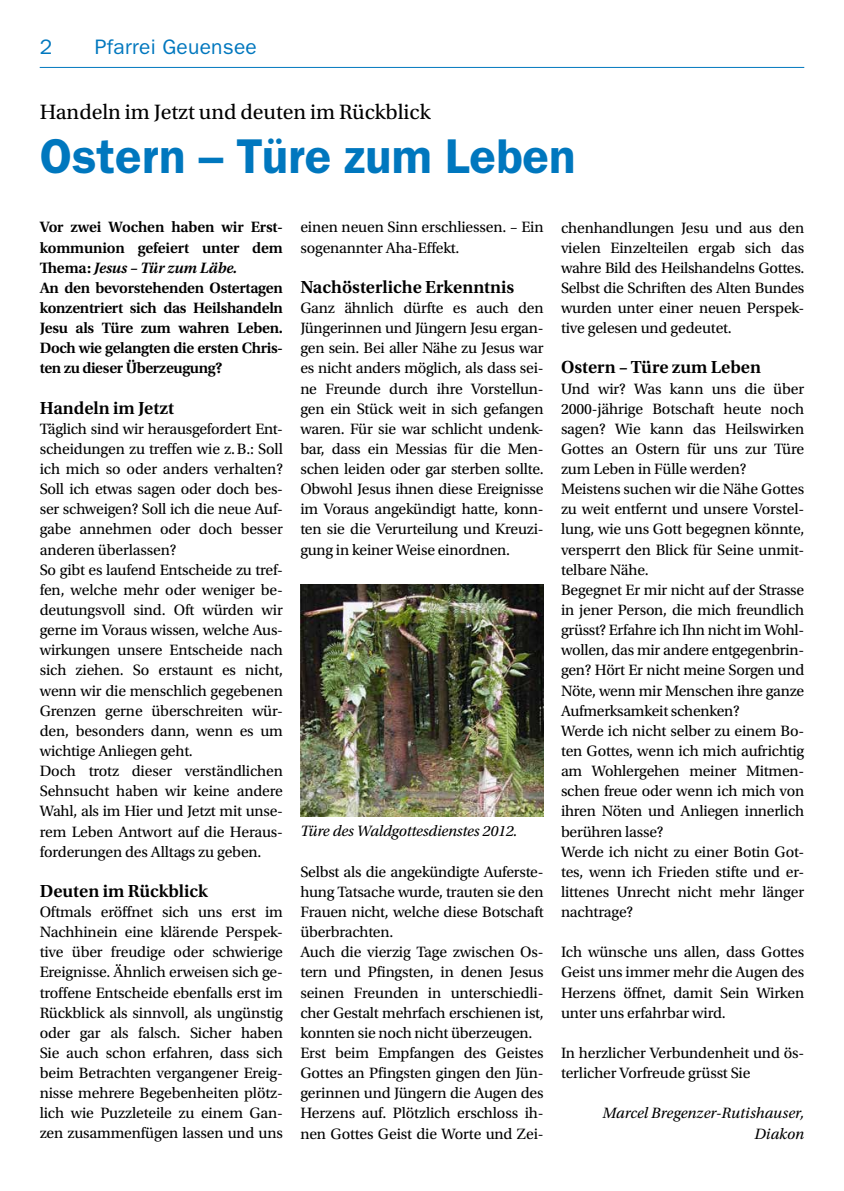
<style>
.page{position:relative;width:844px;height:1191px;background:#fff}
.page>*{position:absolute;margin:0;border:0;box-sizing:border-box;transform-origin:0 0}
.t1{font:600 49px "ITC Franklin Gothic Std";color:#0077be}
.t2{font:21.88px "Utopia Std";color:#000}
.t3{font:21px "ITC Franklin Gothic Std";letter-spacing:.01em;color:#0077be}
.t4{font:600 18.38px "Utopia Std";color:#000}
.t5{font:15.75px/20.1px "Utopia Std";letter-spacing:-.01em;color:#000}
.t6{font:600 15.75px/20.1px "Utopia Std";letter-spacing:-.02em;color:#000}
.t7{font:italic 15.75px/20.1px "Utopia Std";letter-spacing:-.01em;color:#000;text-align:right}
.s1{font-style:italic}
</style>
<div class="page">
<hr style="left:40px;top:67px;width:764px;height:1px;background:#0077be">
<img style="left:300px;top:585px;width:243px;height:231px">
<h3 class="t3" style="left:40px;top:35px;width:14px">2</h3>
<h3 class="t3" style="left:95px;top:35px;width:163px">Pfarrei Geuensee</h3>
<h2 class="t2" style="left:40px;top:100px;width:392px">Handeln im Jetzt und deuten im Rückblick</h2>
<h1 class="t1" style="left:40px;top:127px;width:537px">Ostern – Türe zum Leben</h1>
<p class="t6" style="left:40px;top:217px;width:245px">Vor zwei Wochen haben wir Erst&shy;kommunion gefeiert unter dem<br>Thema: <span class="s1">Jesus – Tür zum Läbe.<br></span>An den bevorstehenden Ostertagen konzentriert sich das Heilshandeln<br>Jesu als Türe zum wahren Leben.<br>Doch wie gelangten die ersten Chris&shy;ten zu dieser Überzeugung?</p>
<p class="t4" style="left:40px;top:397px;width:136px">Handeln im Jetzt</p>
<p class="t5" style="left:40px;top:419px;width:245px">Täglich sind wir herausgefordert Ent&shy;scheidungen zu treffen wie z.B.: Soll ich mich so oder anders verhalten?<br>Soll ich etwas sagen oder doch bes&shy;ser schweigen? Soll ich die neue Auf&shy;gabe annehmen oder doch besser anderen überlassen?<br>So gibt es laufend Entscheide zu tref&shy;fen, welche mehr oder weniger be&shy;deutungsvoll sind. Oft würden wir gerne im Voraus wissen, welche Aus&shy;wirkungen unsere Entscheide nach sich ziehen. So erstaunt es nicht, wenn wir die menschlich gegebenen Grenzen gerne überschreiten wür&shy;den, besonders dann, wenn es um wichtige Anliegen geht.<br>Doch trotz dieser verständlichen Sehnsucht haben wir keine andere Wahl, als im Hier und Jetzt mit unse&shy;rem Leben Antwort auf die Heraus&shy;forderungen des Alltags zu geben.</p>
<p class="t4" style="left:40px;top:880px;width:170px">Deuten im Rückblick</p>
<p class="t5" style="left:40px;top:902px;width:245px;text-align:justify">Oftmals eröffnet sich uns erst im Nachhinein eine klärende Perspek&shy;tive über freudige oder schwierige Ereignisse. Ähnlich erweisen sich ge&shy;troffene Entscheide ebenfalls erst im Rückblick als sinnvoll, als ungünstig oder gar als falsch. Sicher haben Sie auch schon erfahren, dass sich beim Betrachten vergangener Ereig&shy;nisse mehrere Begebenheiten plötz&shy;lich wie Puzzleteile zu einem Gan&shy;zen zusammenfügen lassen und uns</p>
<p class="t5" style="left:300px;top:218px;width:245px">einen neuen Sinn erschliessen. – Ein sogenannter Aha-Effekt.</p>
<p class="t4" style="left:300px;top:276px;width:215px">Nachösterliche Erkenntnis</p>
<p class="t5" style="left:300px;top:298px;width:245px;text-align:justify">Ganz ähnlich dürfte es auch den Jüngerinnen und Jüngern Jesu ergan&shy;gen sein. Bei aller Nähe zu Jesus war es nicht anders möglich, als dass sei&shy;ne Freunde durch ihre Vorstellun&shy;gen ein Stück weit in sich gefangen waren. Für sie war schlicht undenk&shy;bar, dass ein Messias für die Men&shy;schen leiden oder gar sterben sollte.<br>Obwohl Jesus ihnen diese Ereignisse im Voraus angekündigt hatte, konn&shy;ten sie die Verurteilung und Kreuzi&shy;gung in keiner Weise einordnen.</p>
<p class="t7" style="left:300px;top:821px;width:218px">Türe des Waldgottesdienstes 2012.</p>
<p class="t5" style="left:300px;top:862px;width:245px">Selbst als die angekündigte Auferste&shy;hung Tatsache wurde, trauten sie den Frauen nicht, welche diese Botschaft überbrachten.<br>Auch die vierzig Tage zwischen Os&shy;tern und Pfingsten, in denen Jesus seinen Freunden in unterschiedli&shy;cher Gestalt mehrfach erschienen ist, konnten sie noch nicht überzeugen.<br>Erst beim Empfangen des Geistes Gottes an Pfingsten gingen den Jün&shy;gerinnen und Jüngern die Augen des Herzens auf. Plötzlich erschloss ih&shy;nen Gottes Geist die Worte und Zei-</p>
<p class="t5" style="left:561px;top:218px;width:245px;text-align:justify">chenhandlungen Jesu und aus den vielen Einzelteilen ergab sich das wahre Bild des Heilshandelns Gottes.<br>Selbst die Schriften des Alten Bundes wurden unter einer neuen Perspek&shy;tive gelesen und gedeutet.</p>
<p class="t4" style="left:561px;top:357px;width:202px">Ostern – Türe zum Leben</p>
<p class="t5" style="left:561px;top:378px;width:245px">Und wir? Was kann uns die über<br>2000-jährige Botschaft heute noch sagen? Wie kann das Heilswirken<br>Gottes an Ostern für uns zur Türe zum Leben in Fülle werden?<br>Meistens suchen wir die Nähe Gottes zu weit entfernt und unsere Vorstel&shy;lung, wie uns Gott begegnen könnte, versperrt den Blick für Seine unmit&shy;telbare Nähe.<br>Begegnet Er mir nicht auf der Strasse in jener Person, die mich freundlich grüsst? Erfahre ich Ihn nicht im Wohl&shy;wollen, das mir andere entgegenbrin&shy;gen? Hört Er nicht meine Sorgen und<br>Nöte, wenn mir Menschen ihre ganze<br>Aufmerksamkeit schenken?<br>Werde ich nicht selber zu einem Bo&shy;ten Gottes, wenn ich mich aufrichtig am Wohlergehen meiner Mitmen&shy;schen freue oder wenn ich mich von ihren Nöten und Anliegen innerlich berühren lasse?<br>Werde ich nicht zu einer Botin Got&shy;tes, wenn ich Frieden stifte und er&shy;littenes Unrecht nicht mehr länger nachtrage?</p>
<p class="t5" style="left:561px;top:942px;width:245px;text-align:justify">Ich wünsche uns allen, dass Gottes Geist uns immer mehr die Augen des Herzens öffnet, damit Sein Wirken unter uns erfahrbar wird.</p>
<p class="t5" style="left:561px;top:1043px;width:245px">In herzlicher Verbundenheit und ös&shy;terlicher Vorfreude grüsst Sie</p>
<p class="t7" style="left:602px;top:1103px;width:203px">Marcel Bregenzer-Rutishauser,<br>Diakon</p>
</div>
